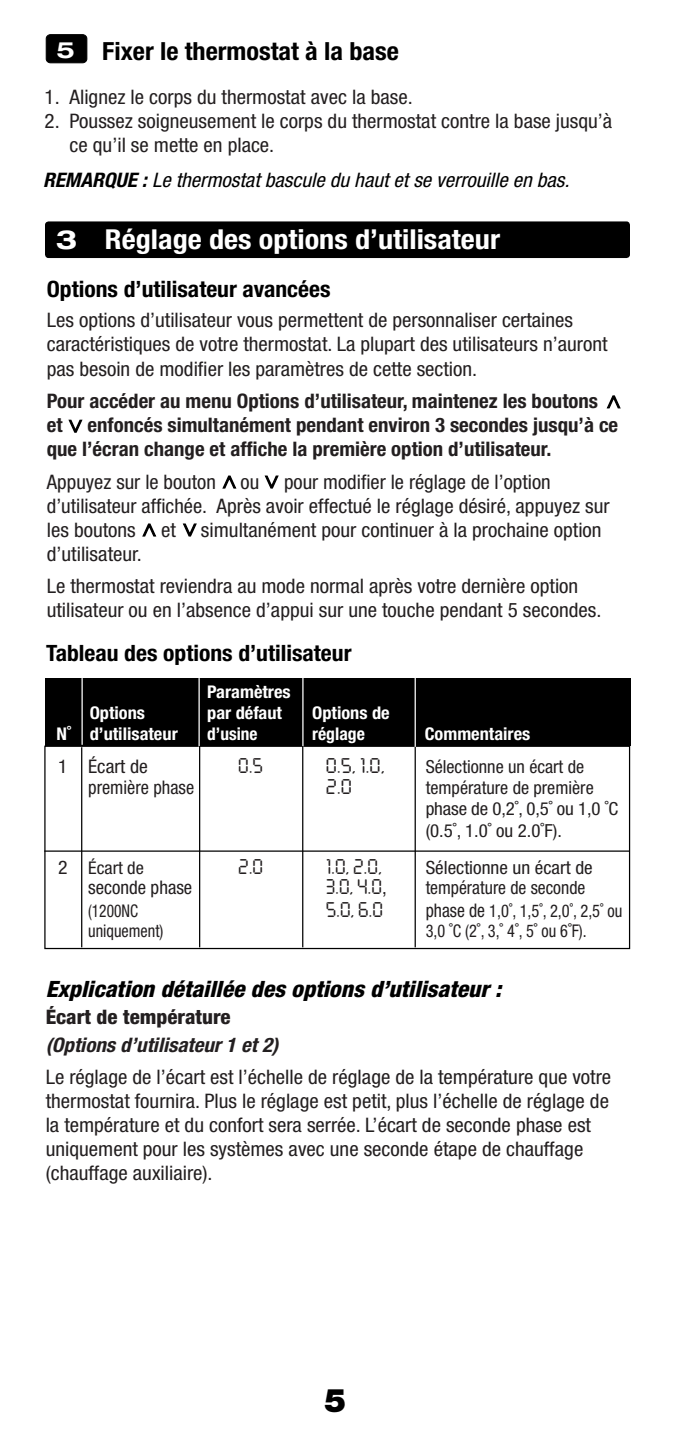
<style>
.page{position:relative;width:675px;height:1441px;background:#fff}
.page>*{position:absolute;margin:0;border:0;box-sizing:border-box;transform-origin:0 0}
.t1{font:900 32.5px "Helvetica Neue LT Std";color:#000}
.t2{font:700 condensed 27.5px "Helvetica Neue LT Std";color:#fff;scale:1.1 1}
.t3{font:700 condensed 25px "Helvetica Neue LT Std";color:#000;scale:1.05 1}
.t4{font:700 condensed 22.5px "Helvetica Neue LT Std";color:#000;scale:1.05 1}
.t5{font:italic 800 condensed 22.5px "Helvetica Neue LT Std";color:#000;scale:1.05 1}
.t6{font:condensed 20px/24px "Helvetica Neue LT Std";color:#231f20;scale:1.05 1}
.t7{font:700 condensed 20px/24px "Helvetica Neue LT Std";color:#231f20;scale:1.04 1}
.t8{font:condensed 20px/24px "Helvetica Neue LT Std";color:#231f20}
.t9{font:italic condensed 20px "Helvetica Neue LT Std";color:#000;scale:1.05 1}
.t10{font:italic 700 condensed 20px "Helvetica Neue LT Std";color:#231f20;scale:1.05 1}
.t11{font:800 condensed 20px "Helvetica Neue LT Std";color:#231f20;scale:1.05 1}
.t12{font:18.75px "Digital ICG";color:#231f20}
.t13{font:condensed 18.75px "Helvetica Neue LT Std";color:#231f20}
.t14{font:18.75px "Digital ICG";color:#231f20;scale:1.05 1}
.t15{font:condensed 18.75px "Helvetica Neue LT Std";color:#231f20;scale:1.05 1}
.t16{font:condensed 18.25px "Helvetica Neue LT Std";color:#231f20;scale:1.05 1}
.t17{font:condensed 18.25px "Helvetica Neue LT Std";color:#231f20}
.t18{font:condensed 18px/21.2px "Helvetica Neue LT Std";color:#231f20}
.t19{font:700 condensed 17.5px "Helvetica Neue LT Std";color:#fff;scale:1.05 1}
.t20{font:condensed 17.5px "Helvetica Neue LT Std";color:#231f20;scale:.93 1}
.t21{font:condensed 17.5px "Helvetica Neue LT Std";color:#231f20;scale:.94 1}
.t22{font:700 condensed 17.5px "Helvetica Neue LT Std";color:#fff}
.t23{font:condensed 17.5px "Helvetica Neue LT Std";color:#231f20;scale:1.05 1}
.t24{font:condensed 17.5px "Helvetica Neue LT Std";color:#231f20;scale:.88 1}
.s1{font-stretch:expanded;font-size:22.5px;color:#fff}
.s2{font-weight:700}
.s3{font-stretch:expanded;font-size:26.25px}
.s4{font-size:18.75px}
.s5{font-family:"Helvetica Neue LT Std";font-stretch:condensed}
</style>
<div class="page">
<div style="left:46px;top:35px;width:41px;height:28px;background:#000;border-radius:4px"></div>
<div style="left:46px;top:34px;width:41px;height:29px;border:1px solid #000;border-radius:4px"></div>
<div style="left:45px;top:221px;width:585px;height:37px;background:#000;border-radius:4px"></div>
<svg style="left:606px;top:395px;width:15px;height:14px"></svg>
<svg style="left:68px;top:419px;width:15px;height:14px"></svg>
<svg style="left:222px;top:475px;width:15px;height:14px"></svg>
<svg style="left:264px;top:475px;width:15px;height:14px"></svg>
<svg style="left:142px;top:523px;width:15px;height:14px"></svg>
<svg style="left:182px;top:523px;width:15px;height:14px"></svg>
<div style="left:45px;top:678px;width:586px;height:67px;background:#000"></div>
<div style="left:44px;top:745px;width:586px;height:203px;border:1px solid #000"></div>
<hr style="left:81px;top:678px;width:2px;height:66px;background:#fff">
<hr style="left:44px;top:850px;width:585px;height:1px;background:#000">
<hr style="left:81px;top:747px;width:1px;height:200px;background:#000">
<hr style="left:199px;top:678px;width:1px;height:68px;background:#fff">
<hr style="left:302px;top:677px;width:2px;height:69px;background:#fff">
<hr style="left:415px;top:677px;width:1px;height:69px;background:#fff">
<hr style="left:199px;top:745px;width:1px;height:202px;background:#000">
<hr style="left:302px;top:745px;width:1px;height:202px;background:#000">
<hr style="left:415px;top:746px;width:1px;height:201px;background:#000">
<p class="t3" style="left:56px;top:36px;width:328px"><span class="s1">5</span> Fixer le thermostat à la base</p>
<p class="t6" style="left:45px;top:84px;width:352px">1. Alignez le corps du thermostat avec la base.</p>
<p class="t6" style="left:70px;top:108px;width:518px;text-indent:-25px">2. Poussez soigneusement le corps du thermostat contre la base jusqu’à ce qu’il se mette en place.</p>
<p class="t9" style="left:43px;top:168px;width:503px"><span class="s2">REMARQUE :</span> Le thermostat bascule du haut et se verrouille en bas.</p>
<h2 class="t2" style="left:56px;top:222px;width:405px"><span class="s3">3</span> Réglage des options d’utilisateur</h2>
<p class="t4" style="left:47px;top:276px;width:272px">Options d’utilisateur avancées</p>
<p class="t6" style="left:47px;top:308px;width:536px">Les options d’utilisateur vous permettent de personnaliser certaines caractéristiques de votre thermostat. La plupart des utilisateurs n’auront pas besoin de modifier les paramètres de cette section.</p>
<p class="t7" style="left:47px;top:388px;width:551px">Pour accéder au menu Options d’utilisateur, maintenez les boutons et enfoncés simultanément pendant environ 3 secondes jusqu’à ce que l’écran change et affiche la première option d’utilisateur.</p>
<p class="t8" style="left:47px;top:469px;width:564px">Appuyez sur le bouton ou pour modifier le réglage de l’option d’utilisateur affichée. Après avoir effectué le réglage désiré, appuyez sur les boutons</p>
<p class="t6" style="left:161px;top:517px;width:16px">et</p>
<p class="t6" style="left:201px;top:517px;width:383px">simultanément pour continuer à la prochaine option</p>
<p class="t6" style="left:47px;top:537px;width:508px;line-height:32.5px">d’utilisateur.<br>Le thermostat reviendra au mode normal après votre dernière option</p>
<p class="t6" style="left:47px;top:598px;width:530px">utilisateur ou en l’absence d’appui sur une touche pendant 5 secondes.</p>
<p class="t4" style="left:46px;top:639px;width:292px">Tableau des options d’utilisateur</p>
<p class="t19" style="left:207px;top:680px;width:81px">Paramètres</p>
<p class="t19" style="left:90px;top:701px;width:54px">Options</p>
<p class="t19" style="left:207px;top:701px;width:73px">par défaut</p>
<p class="t19" style="left:312px;top:701px;width:75px">Options de</p>
<p class="t19" style="left:57px;top:722px;width:117px">N˚ d’utilisateur</p>
<p class="t22" style="left:207px;top:722px;width:52px">d’usine</p>
<p class="t22" style="left:312px;top:722px;width:54px">réglage</p>
<p class="t19" style="left:425px;top:722px;width:102px">Commentaires</p>
<p class="t15" style="left:58px;top:755px;width:87px">1 Écart de</p>
<p class="t12" style="left:238px;top:752px;width:26px">0.5</p>
<p class="t14" style="left:326px;top:752px;width:58px">0.5, 1.0,</p>
<p class="t18" style="left:426px;top:755px;width:160px">Sélectionne un écart de</p>
<p class="t13" style="left:88px;top:776px;width:108px">première phase</p>
<p class="t14" style="left:326px;top:774px;width:26px">2.0</p>
<p class="t18" style="left:426px;top:776px;width:194px">température de première phase de 0,2˚, 0,5˚ ou 1,0 ˚C (0.5˚, 1.0˚ ou 2.0˚F).</p>
<p class="t23" style="left:58px;top:857px;width:83px"><span class="s4">2</span> Écart de</p>
<p class="t12" style="left:238px;top:854px;width:26px">2.0</p>
<p class="t12" style="left:326px;top:854px;width:58px">1.0, 2.0,</p>
<p class="t16" style="left:426px;top:857px;width:161px">Sélectionne un écart de</p>
<p class="t13" style="left:88px;top:876px;width:106px">seconde phase</p>
<p class="t12" style="left:326px;top:874px;width:63px">3.0, 4.0<span class="s5">,</span></p>
<p class="t17" style="left:426px;top:877px;width:161px">température de seconde</p>
<p class="t24" style="left:88px;top:900px;width:58px">(1200NC</p>
<p class="t12" style="left:326px;top:896px;width:59px">5.0, 6.0</p>
<p class="t21" style="left:426px;top:900px;width:211px"><span class="s4">phase de</span> 1,0˚, 1,5˚, 2,0˚, 2,5˚ ou</p>
<p class="t20" style="left:88px;top:920px;width:83px">uniquement)</p>
<p class="t20" style="left:426px;top:920px;width:175px">3,0 ˚C (2˚, 3,˚ 4˚, 5˚ ou 6˚F).</p>
<p class="t5" style="left:46px;top:975px;width:436px">Explication détaillée des options d’utilisateur :</p>
<p class="t11" style="left:46px;top:1004px;width:178px">Écart de température</p>
<p class="t10" style="left:46px;top:1032px;width:223px">(Options d’utilisateur 1 et 2)</p>
<p class="t6" style="left:46px;top:1064px;width:540px">Le réglage de l’écart est l’échelle de réglage de la température que votre thermostat fournira. Plus le réglage est petit, plus l’échelle de réglage de la température et du confort sera serrée. L’écart de seconde phase est uniquement pour les systèmes avec une seconde étape de chauffage (chauffage auxiliaire).</p>
<h1 class="t1" style="left:324px;top:1380px;width:23px">5</h1>
</div>
